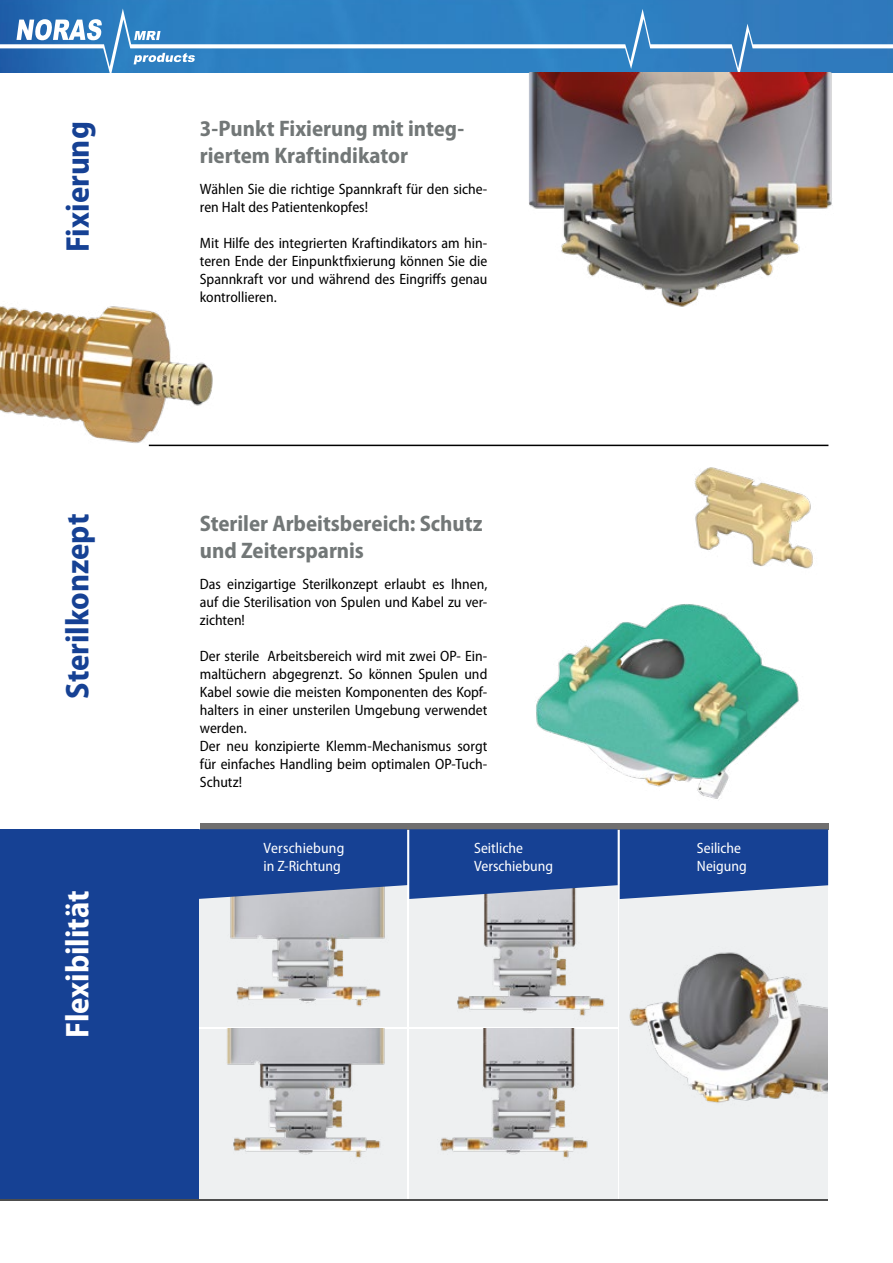
<style>
.page{position:relative;width:893px;height:1263px;background:#fff}
.page>*{position:absolute;margin:0;border:0;box-sizing:border-box;transform-origin:0 0}
.t1{font:700 semi-condensed 33px "Myriad Pro";color:#164194}
.t2{font:700 semi-condensed 33px "Myriad Pro";color:#fff}
.t3{font:700 semi-condensed 22.5px/27px "Myriad Pro";color:#727777}
.t4{font:semi-condensed 15px/18px "Myriad Pro";color:#000}
.t5{font:semi-condensed 15px/18px "Myriad Pro";color:#fff}
</style>
<div class="page">
<img style="left:0;top:0;width:893px;height:9px">
<svg style="left:0;top:9px;width:893px;height:64px;background:#4189c5"></svg>
<hr style="left:149px;top:445px;width:679px;height:1px;background:#000">
<hr style="left:0;top:1199px;width:828px;height:1px;background:#000">
<div style="left:200px;top:823px;width:628px;height:6px;background:#706f6f"></div>
<div style="left:620px;top:885px;width:208px;height:314px;background:#eef0f1"></div>
<div style="left:409px;top:1029px;width:209px;height:170px;background:#eef0f1"></div>
<div style="left:199px;top:1029px;width:208px;height:170px;background:#eef0f1"></div>
<div style="left:409px;top:884px;width:209px;height:143px;background:#eef0f1"></div>
<div style="left:199px;top:884px;width:208px;height:143px;background:#eef0f1"></div>
<div style="left:0;top:829px;width:199px;height:370px;background:#164194"></div>
<img style="left:457px;top:899px;width:163px;height:117px">
<img style="left:230px;top:899px;width:155px;height:108px">
<img style="left:510px;top:72px;width:341px;height:235px">
<img style="left:536px;top:604px;width:263px;height:195px">
<img style="left:666px;top:444px;width:157px;height:125px">
<img style="left:227px;top:1028px;width:158px;height:130px">
<svg style="left:199px;top:829px;width:629px;height:70px;background:#2b519b"></svg>
<img style="left:440px;top:1028px;width:180px;height:144px">
<img style="left:611px;top:946px;width:217px;height:174px">
<img style="left:0;top:306px;width:230px;height:141px">
<h1 class="t1" style="left:56px;top:252px;width:132px;rotate:-90deg">Fixierung</h1>
<h2 class="t3" style="left:200px;top:114px;width:266px">3-Punkt Fixierung mit integ&shy;riertem Kraftindikator</h2>
<p class="t4" style="left:200px;top:179px;width:289px">Wählen Sie die richtige Spannkraft für den siche&shy;ren Halt des Patientenkopfes!</p>
<p class="t4" style="left:200px;top:233px;width:289px;text-align:justify">Mit Hilfe des integrierten Kraftindikators am hin&shy;teren Ende der Einpunktfixierung können Sie die Spannkraft vor und während des Eingriffs genau kontrollieren.</p>
<h1 class="t1" style="left:56px;top:699px;width:186px;rotate:-90deg">Sterilkonzept</h1>
<h2 class="t3" style="left:200px;top:510px;width:284px">Steriler Arbeitsbereich: Schutz und Zeitersparnis</h2>
<p class="t4" style="left:200px;top:575px;width:289px;text-align:justify">Das einzigartige Sterilkonzept erlaubt es Ihnen, auf die Sterilisation von Spulen und Kabel zu ver&shy;zichten!</p>
<p class="t4" style="left:200px;top:647px;width:289px">Der sterile Arbeitsbereich wird mit zwei OP- Ein&shy;maltüchern abgegrenzt. So können Spulen und Kabel sowie die meisten Komponenten des Kopf&shy;halters in einer unsterilen Umgebung verwendet werden.<br>Der neu konzipierte Klemm-Mechanismus sorgt für einfaches Handling beim optimalen OP-Tuch-Schutz!</p>
<h1 class="t2" style="left:56px;top:1038px;width:149px;rotate:-90deg">Flexibilität</h1>
<p class="t5" style="left:264px;top:839px;width:82px">Verschiebung in Z-Richtung</p>
<p class="t5" style="left:474px;top:839px;width:80px">Seitliche<br>Verschiebung</p>
<p class="t5" style="left:697px;top:839px;width:51px">Seiliche<br>Neigung</p>
</div>
